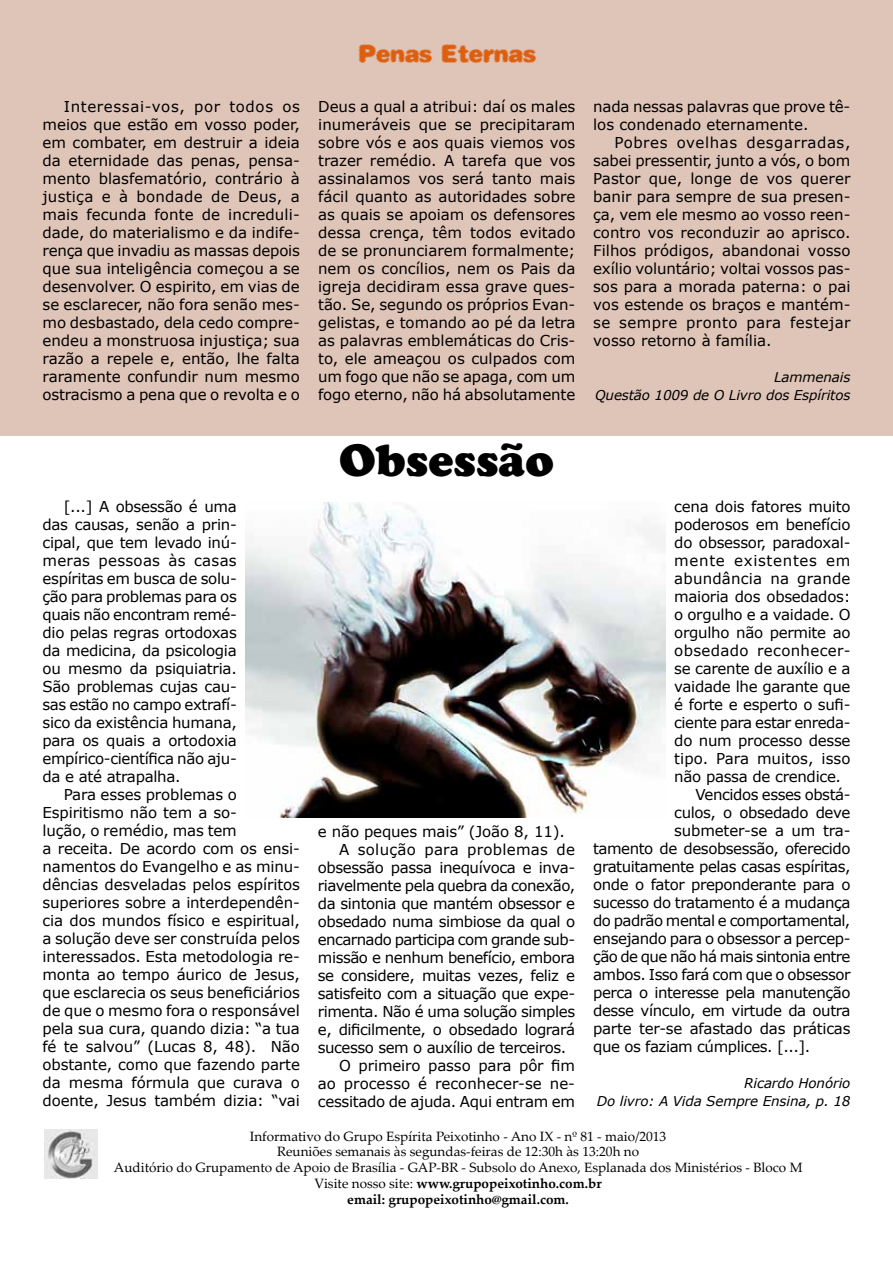
<style>
.page{position:relative;width:893px;height:1263px;background:#fff}
.page>*{position:absolute;margin:0;border:0;box-sizing:border-box;transform-origin:0 0}
.t1{font:45px "Cooper Black Std";color:#000}
.t2{font:18px "Dephunked BRK";color:#dc5f0f}
.t3{font:15px/18px "Verdana";letter-spacing:-.02em;color:#000;text-align:justify}
.t4{font:15px "Verdana";letter-spacing:-.04em;color:#000}
.t5{font:15px "Verdana";color:#000}
.t6{font:15px "Verdana";letter-spacing:.02em;color:#000}
.t7{font:15px "Verdana";letter-spacing:.01em;color:#000}
.t8{font:15px "Verdana";letter-spacing:.045em;color:#000}
.t9{font:13.5px/15.8px "Palatino Linotype";color:#000;text-align:center}
.t10{font:italic 13.5px/18px "Verdana";letter-spacing:-.01em;color:#000;text-align:right}
.s1{font-weight:700}
</style>
<div class="page">
<div style="left:0;top:0;width:893px;height:436px;background:#dfc4b8"></div>
<img style="left:45px;top:1130px;width:53px;height:48px">
<img style="left:245px;top:502px;width:421px;height:315px">
<p class="t3" style="left:43px;top:97px;width:259px;text-indent:21px">Interessai-vos, por todos os meios que estão em vosso poder, em combater, em destruir a ideia da eternidade das penas, pensa&shy;mento blasfematório, contrário à justiça e à bondade de Deus, a mais fecunda fonte de increduli&shy;dade, do materialismo e da indife&shy;rença que invadiu as massas depois que sua inteligência começou a se desenvolver. O espirito, em vias de se esclarecer, não fora senão mes&shy;mo desbastado, dela cedo compre&shy;endeu a monstruosa injustiça; sua razão a repele e, então, lhe falta raramente confundir num mesmo ostracismo a pena que o revolta e o</p>
<p class="t3" style="left:43px;top:497px;width:196px;text-indent:21px">[...] A obsessão é uma das causas, senão a prin&shy;cipal, que tem levado inú&shy;meras pessoas às casas espíritas em busca de solu&shy;ção para problemas para os quais não encontram remé&shy;dio pelas regras ortodoxas da medicina, da psicologia ou mesmo da psiquiatria.<br>São problemas cujas cau&shy;sas estão no campo extrafí&shy;sico da existência humana, para os quais a ortodoxia empírico-científica não aju&shy;da e até atrapalha.</p>
<p class="t3" style="left:43px;top:785px;width:259px;text-align:left;text-indent:21px">Para esses problemas o<br>Espiritismo não tem a so-<br>lução, o remédio, mas tem<br>a receita. De acordo com os ensi&shy;namentos do Evangelho e as minu&shy;dências desveladas pelos espíritos superiores sobre a interdependên&shy;cia dos mundos físico e espiritual, a solução deve ser construída pelos interessados. Esta metodologia re&shy;monta ao tempo áurico de Jesus, que esclarecia os seus beneficiários de que o mesmo fora o responsável pela sua cura, quando dizia: “a tua fé te salvou” (Lucas 8, 48). Não obstante, como que fazendo parte da mesma fórmula que curava o doente, Jesus também dizia: “vai</p>
<p class="t2" style="left:360px;top:44px;width:179px">Penas Eternas</p>
<p class="t3" style="left:318px;top:97px;width:259px">Deus a qual a atribui: daí os males inumeráveis que se precipitaram sobre vós e aos quais viemos vos trazer remédio. A tarefa que vos assinalamos vos será tanto mais fácil quanto as autoridades sobre as quais se apoiam os defensores dessa crença, têm todos evitado de se pronunciarem formalmente; nem os concílios, nem os Pais da igreja decidiram essa grave ques&shy;tão. Se, segundo os próprios Evan&shy;gelistas, e tomando ao pé da letra as palavras emblemáticas do Cris&shy;to, ele ameaçou os culpados com um fogo que não se apaga, com um fogo eterno, não há absolutamente</p>
<p class="t3" style="left:593px;top:97px;width:259px">nada nessas palavras que prove tê&shy;los condenado eternamente.</p>
<p class="t3" style="left:593px;top:133px;width:259px;text-indent:21px">Pobres ovelhas desgarradas, sabei pressentir, junto a vós, o bom Pastor que, longe de vos querer banir para sempre de sua presen&shy;ça, vem ele mesmo ao vosso reen&shy;contro vos reconduzir ao aprisco.<br>Filhos pródigos, abandonai vosso exílio voluntário; voltai vossos pas&shy;sos para a morada paterna: o pai vos estende os braços e mantém&shy;se sempre pronto para festejar vosso retorno à família.</p>
<p class="t10" style="left:595px;top:368px;width:257px">Lammenais<br>Questão 1009 de O Livro dos Espíritos</p>
<h1 class="t1" style="left:339px;top:433px;width:216px">Obsessão</h1>
<p class="t3" style="left:318px;top:822px;width:249px">e não peques mais” (João 8, 11).</p>
<p class="t6" style="left:339px;top:840px;width:237px">A solução para problemas de</p>
<p class="t3" style="left:318px;top:858px;width:259px">obsessão passa inequívoca e inva-</p>
<p class="t3" style="left:318px;top:876px;width:259px">riavelmente pela quebra da conexão,</p>
<p class="t3" style="left:318px;top:894px;width:259px">da sintonia que mantém obsessor e</p>
<p class="t3" style="left:318px;top:912px;width:259px">obsedado numa simbiose da qual o</p>
<p class="t4" style="left:318px;top:930px;width:259px">encarnado participa com grande sub-</p>
<p class="t3" style="left:318px;top:948px;width:259px">missão e nenhum benefício, embora</p>
<p class="t3" style="left:318px;top:966px;width:259px">se considere, muitas vezes, feliz e</p>
<p class="t3" style="left:318px;top:984px;width:259px">satisfeito com a situação que expe-</p>
<p class="t3" style="left:318px;top:1002px;width:259px">rimenta. Não é uma solução simples</p>
<p class="t3" style="left:318px;top:1020px;width:259px">e, dificilmente, o obsedado logrará</p>
<p class="t3" style="left:318px;top:1038px;width:250px">sucesso sem o auxílio de terceiros.</p>
<p class="t3" style="left:339px;top:1056px;width:237px">O primeiro passo para pôr fim</p>
<p class="t5" style="left:318px;top:1074px;width:259px">ao processo é reconhecer-se ne-</p>
<p class="t3" style="left:318px;top:1092px;width:259px">cessitado de ajuda. Aqui entram em</p>
<p class="t3" style="left:674px;top:497px;width:178px">cena dois fatores muito</p>
<p class="t3" style="left:674px;top:515px;width:178px">poderosos em benefício</p>
<p class="t3" style="left:674px;top:533px;width:178px">do obsessor, paradoxal-</p>
<p class="t8" style="left:674px;top:551px;width:178px">mente existentes em</p>
<p class="t7" style="left:674px;top:569px;width:178px">abundância na grande</p>
<p class="t3" style="left:674px;top:587px;width:178px">maioria dos obsedados:</p>
<p class="t3" style="left:674px;top:605px;width:178px">o orgulho e a vaidade. O</p>
<p class="t3" style="left:674px;top:623px;width:178px">orgulho não permite ao</p>
<p class="t6" style="left:674px;top:641px;width:178px">obsedado reconhecer-</p>
<p class="t3" style="left:674px;top:659px;width:178px">se carente de auxílio e a</p>
<p class="t3" style="left:674px;top:677px;width:178px">vaidade lhe garante que</p>
<p class="t3" style="left:674px;top:695px;width:178px">é forte e esperto o sufi-</p>
<p class="t3" style="left:674px;top:713px;width:178px">ciente para estar enreda-</p>
<p class="t3" style="left:674px;top:731px;width:178px">do num processo desse</p>
<p class="t5" style="left:674px;top:749px;width:178px">tipo. Para muitos, isso</p>
<p class="t3" style="left:674px;top:767px;width:168px">não passa de crendice.</p>
<p class="t3" style="left:696px;top:785px;width:156px">Vencidos esses obstá-</p>
<p class="t3" style="left:674px;top:803px;width:178px">culos, o obsedado deve</p>
<p class="t3" style="left:674px;top:821px;width:178px">submeter-se a um tra-</p>
<p class="t3" style="left:593px;top:839px;width:259px">tamento de desobsessão, oferecido</p>
<p class="t3" style="left:593px;top:857px;width:259px">gratuitamente pelas casas espíritas,</p>
<p class="t3" style="left:593px;top:875px;width:259px">onde o fator preponderante para o</p>
<p class="t3" style="left:593px;top:893px;width:259px">sucesso do tratamento é a mudança</p>
<p class="t4" style="left:593px;top:911px;width:259px">do padrão mental e comportamental,</p>
<p class="t3" style="left:593px;top:929px;width:259px">ensejando para o obsessor a percep-</p>
<p class="t4" style="left:593px;top:947px;width:259px">ção de que não há mais sintonia entre</p>
<p class="t3" style="left:593px;top:965px;width:259px">ambos. Isso fará com que o obsessor</p>
<p class="t3" style="left:593px;top:983px;width:259px">perca o interesse pela manutenção</p>
<p class="t3" style="left:593px;top:1001px;width:259px">desse vínculo, em virtude da outra</p>
<p class="t3" style="left:593px;top:1019px;width:259px">parte ter-se afastado das práticas</p>
<p class="t3" style="left:593px;top:1037px;width:219px">que os faziam cúmplices. [...].</p>
<p class="t10" style="left:597px;top:1073px;width:255px">Ricardo Honório<br>Do livro: A Vida Sempre Ensina, p. 18</p>
<p class="t9" style="left:114px;top:1128px;width:690px">Informativo do Grupo Espírita Peixotinho - Ano IX - nº 81 - maio/2013<br>Reuniões semanais às segundas-feiras de 12:30h às 13:20h no<br>Auditório do Grupamento de Apoio de Brasília - GAP-BR - Subsolo do Anexo, Esplanada dos Ministérios - Bloco M Visite nosso site: <span class="s1">www.grupopeixotinho.com.br<br>email: grupopeixotinho@gmail.com.</span></p>
</div>
